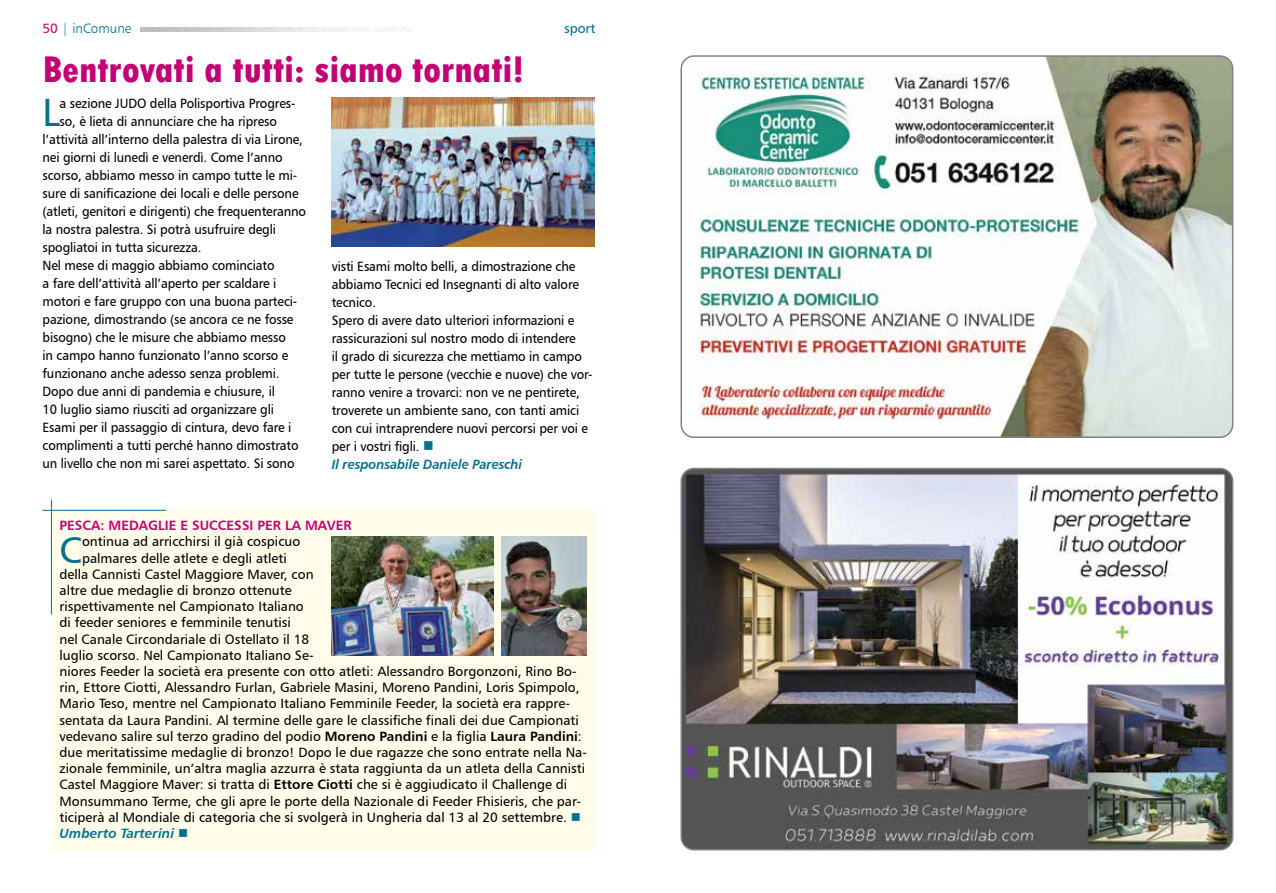
<style>
.page{position:relative;width:1276px;height:893px;background:#fff}
.page>*{position:absolute;margin:0;border:0;box-sizing:border-box;transform-origin:0 0}
.t1{font:39.45px "Humanist 777 BT Roman B";color:#00708f;scale:.95 1}
.t2{font:800 condensed 39px "Tw Cen";color:#c40075}
.t3{font:36.9px "Humanist 777 BT Roman B";color:#00708f}
.t4{font:13.5px/18px "Humanist 777 BT Roman B";letter-spacing:-.01em;color:#000;scale:.95 1}
.t5{font:13.5px "Humanist 777 BT Roman B";letter-spacing:-.01em;color:#000}
.t6{font:13.5px "Humanist 777 BT Bold B";color:#c40075}
.t7{font:13.5px "Humanist 777 BT Bold Italic B";letter-spacing:-.01em;color:#00708f;scale:.95 1}
.t8{font:13.5px "Humanist 777 BT Bold Italic B";letter-spacing:-.01em;color:#00708f}
.t9{font:13.5px "Humanist 777 BT Light B";color:#00708f}
.t10{font:13.5px "Humanist 777 BT Roman B";color:#00708f}
.s1{font-family:"Humanist 777 BT Roman B";color:#c40075}
.s2{color:#00708f}
.s3{font-family:"Humanist 777 BT Bold B"}
</style>
<div class="page">
<img style="left:683px;top:56px;width:549px;height:381px">
<div style="left:680px;top:55px;width:553px;height:383px;border:2px solid #808285;border-radius:13px"></div>
<img style="left:683px;top:468px;width:549px;height:382px">
<div style="left:680px;top:468px;width:553px;height:382px;border:2px solid #808285;border-radius:13px"></div>
<img style="left:140px;top:28px;width:269px;height:4px">
<img style="left:332px;top:98px;width:263px;height:149px">
<div style="left:51px;top:510px;width:544px;height:340px;background:#fffde9"></div>
<hr style="left:51px;top:500px;width:1px;height:114px;background:#00708f">
<hr style="left:43px;top:510px;width:123px;height:1px;background:#00708f">
<img style="left:502px;top:537px;width:85px;height:119px">
<img style="left:332px;top:537px;width:161px;height:119px">
<p class="t9" style="left:43px;top:20px;width:90px"><span class="s1">50</span> | inComune</p>
<p class="t10" style="left:564px;top:19px;width:33px">sport</p>
<h2 class="t2" style="left:43px;top:47px;width:483px">Bentrovati a tutti: siamo tornati!</h2>
<h1 class="t1" style="left:43px;top:88px;width:20px">L</h1>
<p class="t4" style="left:60px;top:94px;width:250px">a sezione JUDO della Polisportiva Progres-</p>
<p class="t4" style="left:60px;top:112px;width:230px">so, è lieta di annunciare che ha ripreso</p>
<p class="t4" style="left:43px;top:130px;width:276px">l’attività all’interno della palestra di via Lirone,</p>
<p class="t4" style="left:43px;top:148px;width:254px">nei giorni di lunedì e venerdì. Come l’anno</p>
<p class="t4" style="left:43px;top:166px;width:269px">scorso, abbiamo messo in campo tutte le mi-</p>
<p class="t4" style="left:43px;top:184px;width:271px">sure di sanificazione dei locali e delle persone</p>
<p class="t4" style="left:43px;top:202px;width:279px">(atleti, genitori e dirigenti) che frequenteranno</p>
<p class="t4" style="left:43px;top:220px;width:247px">la nostra palestra. Si potrà usufruire degli</p>
<p class="t4" style="left:43px;top:238px;width:169px">spogliatoi in tutta sicurezza.</p>
<p class="t4" style="left:43px;top:256px;width:246px">Nel mese di maggio abbiamo cominciato</p>
<p class="t4" style="left:43px;top:274px;width:248px">a fare dell’attività all’aperto per scaldare i</p>
<p class="t4" style="left:43px;top:292px;width:270px">motori e fare gruppo con una buona parteci-</p>
<p class="t4" style="left:43px;top:310px;width:266px">pazione, dimostrando (se ancora ce ne fosse</p>
<p class="t4" style="left:43px;top:328px;width:258px">bisogno) che le misure che abbiamo messo</p>
<p class="t4" style="left:43px;top:346px;width:260px">in campo hanno funzionato l’anno scorso e</p>
<p class="t4" style="left:43px;top:364px;width:251px">funzionano anche adesso senza problemi.</p>
<p class="t4" style="left:43px;top:382px;width:246px">Dopo due anni di pandemia e chiusure, il</p>
<p class="t4" style="left:43px;top:400px;width:245px">10 luglio siamo riusciti ad organizzare gli</p>
<p class="t4" style="left:43px;top:418px;width:263px">Esami per il passaggio di cintura, devo fare i</p>
<p class="t4" style="left:43px;top:436px;width:271px">complimenti a tutti perché hanno dimostrato</p>
<p class="t4" style="left:43px;top:454px;width:267px">un livello che non mi sarei aspettato. Si sono</p>
<p class="t4" style="left:332px;top:257px;width:276px">visti Esami molto belli, a dimostrazione che abbiamo Tecnici ed Insegnanti di alto valore tecnico.<br>Spero di avere dato ulteriori informazioni e rassicurazioni sul nostro modo di intendere<br>il grado di sicurezza che mettiamo in campo per tutte le persone (vecchie e nuove) che vor&shy;ranno venire a trovarci: non ve ne pentirete, troverete un ambiente sano, con tanti amici con cui intraprendere nuovi percorsi per voi e per i vostri figli. <span class="s2">■</span></p>
<p class="t7" style="left:332px;top:455px;width:202px">Il responsabile Daniele Pareschi</p>
<p class="t6" style="left:60px;top:517px;width:294px">PESCA: MEDAGLIE E SUCCESSI PER LA MAVER</p>
<h3 class="t3" style="left:60px;top:527px;width:24px">C</h3>
<p class="t5" style="left:82px;top:533px;width:220px">ontinua ad arricchirsi il già cospicuo</p>
<p class="t5" style="left:82px;top:549px;width:206px">palmares delle atlete e degli atleti</p>
<p class="t5" style="left:60px;top:566px;width:256px">della Cannisti Castel Maggiore Maver, con</p>
<p class="t5" style="left:60px;top:582px;width:234px">altre due medaglie di bronzo ottenute</p>
<p class="t5" style="left:60px;top:598px;width:246px">rispettivamente nel Campionato Italiano</p>
<p class="t5" style="left:60px;top:614px;width:233px">di feeder seniores e femminile tenutisi</p>
<p class="t5" style="left:60px;top:630px;width:251px">nel Canale Circondariale di Ostellato il 18</p>
<p class="t5" style="left:60px;top:647px;width:255px">luglio scorso. Nel Campionato Italiano Se-</p>
<p class="t5" style="left:60px;top:663px;width:518px">niores Feeder la società era presente con otto atleti: Alessandro Borgonzoni, Rino Bo-</p>
<p class="t5" style="left:60px;top:679px;width:522px">rin, Ettore Ciotti, Alessandro Furlan, Gabriele Masini, Moreno Pandini, Loris Spimpolo,</p>
<p class="t5" style="left:60px;top:695px;width:512px">Mario Teso, mentre nel Campionato Italiano Femminile Feeder, la società era rappre-</p>
<p class="t5" style="left:60px;top:711px;width:521px">sentata da Laura Pandini. Al termine delle gare le classifiche finali dei due Campionati</p>
<p class="t5" style="left:60px;top:728px;width:524px">vedevano salire sul terzo gradino del podio <span class="s3">Moreno Pandini</span> e la figlia <span class="s3">Laura Pandini</span>:</p>
<p class="t5" style="left:60px;top:744px;width:529px">due meritatissime medaglie di bronzo! Dopo le due ragazze che sono entrate nella Na-</p>
<p class="t5" style="left:60px;top:760px;width:527px">zionale femminile, un’altra maglia azzurra è stata raggiunta da un atleta della Cannisti</p>
<p class="t5" style="left:60px;top:776px;width:509px">Castel Maggiore Maver: si tratta di <span class="s3">Ettore Ciotti</span> che si è aggiudicato il Challenge di</p>
<p class="t5" style="left:60px;top:792px;width:523px">Monsummano Terme, che gli apre le porte della Nazionale di Feeder Fhisieris, che par-</p>
<p class="t5" style="left:60px;top:809px;width:523px">ticiperà al Mondiale di categoria che si svolgerà in Ungheria dal 13 al 20 settembre. <span class="s2">■</span></p>
<p class="t8" style="left:60px;top:825px;width:130px">Umberto Tarterini ■</p>
</div>
